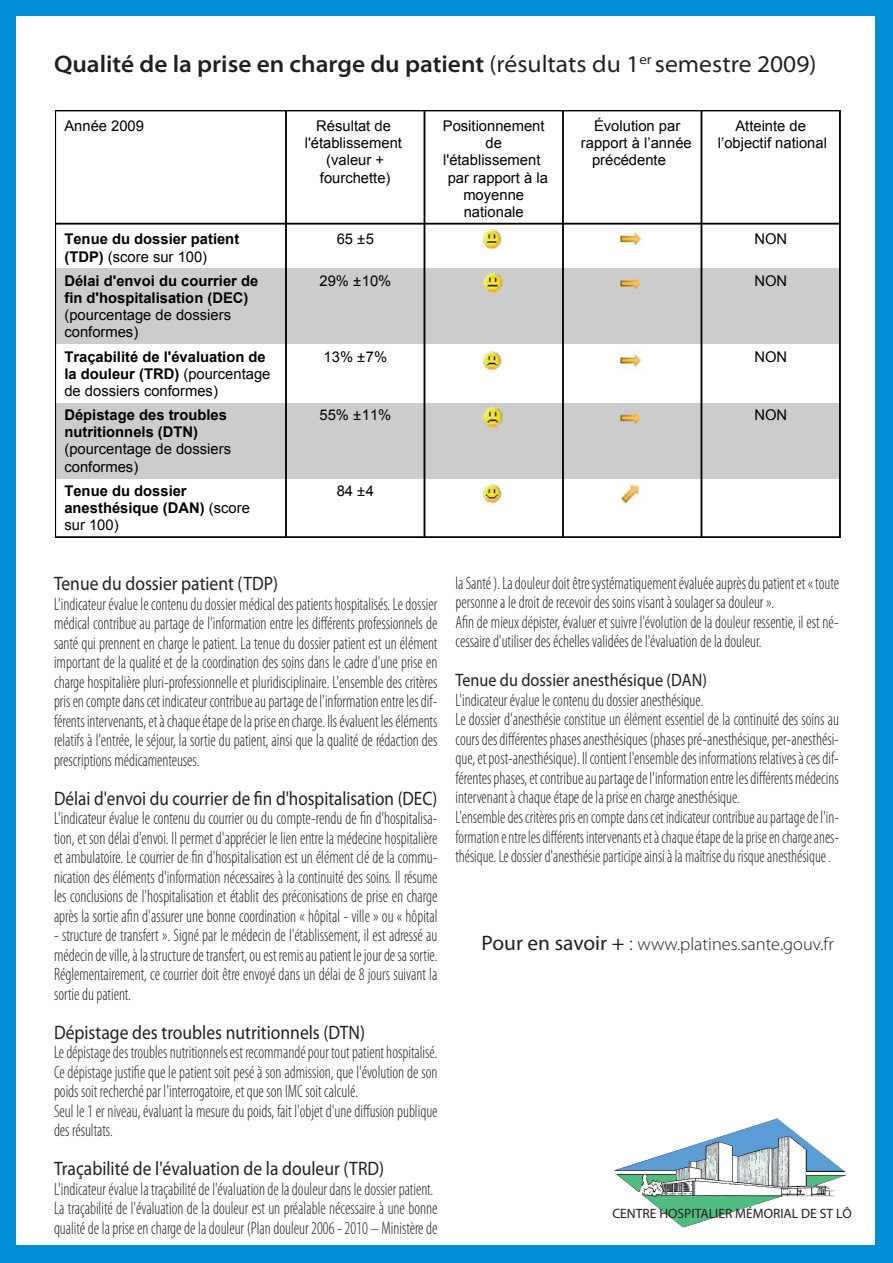
<style>
.page{position:relative;width:893px;height:1263px;background:#008fd5}
.page>*{position:absolute;margin:0;border:0;box-sizing:border-box;transform-origin:0 0}
.t1{font:600 semi-expanded 24px "Myriad Pro";color:#231f20}
.t2{font:19.5px "Myriad Pro";color:#231f20;scale:.9 1}
.t3{font:19.5px "Myriad Pro";color:#231f20;scale:.88 1}
.t4{font:300 condensed 18px/19.5px "Myriad Pro";color:#231f20;scale:.9 1}
.t5{font:300 18px "Myriad Pro";color:#231f20}
.t6{font:18px "Myriad Pro";color:#231f20;scale:.9 1}
.t7{font:14.7px/17.1px "Arial";color:#000}
.t8{font:700 14.7px/17.1px "Arial";color:#000}
.t9{font:13.5px "Myriad";color:#231f20}
.s1{font-weight:400}
.s2{font-weight:400;font-size:21px}
.s3{font-size:21px}
</style>
<div class="page">
<div style="left:16px;top:16px;width:859px;height:1229px;background:#fff"></div>
<img style="left:615px;top:1118px;width:231px;height:109px">
<div style="left:55px;top:269px;width:785px;height:75px;background:#ccc"></div>
<div style="left:55px;top:403px;width:785px;height:75px;background:#ccc"></div>
<img style="left:483px;top:230px;width:20px;height:20px">
<img style="left:483px;top:272px;width:22px;height:21px">
<img style="left:483px;top:352px;width:20px;height:20px">
<img style="left:483px;top:407px;width:20px;height:21px">
<img style="left:483px;top:484px;width:19px;height:20px">
<img style="left:619px;top:232px;width:22px;height:14px">
<img style="left:619px;top:277px;width:22px;height:13px">
<img style="left:619px;top:354px;width:22px;height:13px">
<img style="left:619px;top:411px;width:22px;height:14px">
<img style="left:621px;top:484px;width:19px;height:20px">
<hr style="left:55px;top:110px;width:1px;height:427px;background:#000">
<hr style="left:285px;top:110px;width:2px;height:427px;background:#000">
<hr style="left:424px;top:110px;width:1px;height:427px;background:#000">
<hr style="left:562px;top:110px;width:2px;height:427px;background:#000">
<hr style="left:700px;top:110px;width:2px;height:427px;background:#000">
<hr style="left:839px;top:110px;width:1px;height:427px;background:#000">
<hr style="left:55px;top:110px;width:785px;height:1px;background:#000">
<hr style="left:55px;top:223px;width:785px;height:2px;background:#000">
<hr style="left:55px;top:536px;width:785px;height:2px;background:#000">
<p class="t7" style="left:64px;top:51px;width:93px">(score sur 20)</p>
<h1 class="t1" style="left:54px;top:50px;width:764px">Qualité de la prise en charge du patient <span class="s1">(résultats du 1</span><sup>er</sup> <span class="s1">semestre 2009)</span></h1>
<p class="t7" style="left:64px;top:118px;width:81px">Année 2009</p>
<p class="t7" style="left:305px;top:118px;width:99px;text-align:center">Résultat de l'établissement (valeur + fourchette)</p>
<p class="t7" style="left:443px;top:118px;width:107px;text-align:center">Positionnement de l'établissement par rapport à la moyenne nationale</p>
<p class="t7" style="left:594px;top:118px;width:88px">Évolution par</p>
<p class="t7" style="left:581px;top:135px;width:112px">rapport à l’année</p>
<p class="t7" style="left:592px;top:152px;width:75px">précédente</p>
<p class="t7" style="left:718px;top:118px;width:111px;text-align:center">Atteinte de l’objectif national</p>
<p class="t8" style="left:64px;top:231px;width:176px">Tenue du dossier patient (TDP) <span class="s1">(score sur 100)</span></p>
<p class="t7" style="left:337px;top:231px;width:39px">65 ±5</p>
<p class="t7" style="left:754px;top:231px;width:34px">NON</p>
<p class="t8" style="left:64px;top:273px;width:195px">Délai d'envoi du courrier de fin d'hospitalisation (DEC)</p>
<p class="t7" style="left:64px;top:307px;width:168px">(pourcentage de dossiers conformes)</p>
<p class="t7" style="left:320px;top:272px;width:73px">29% ±10%</p>
<p class="t7" style="left:754px;top:272px;width:34px">NON</p>
<p class="t8" style="left:64px;top:348px;width:208px">Traçabilité de l'évaluation de la douleur (TRD) <span class="s1">(pourcentage de dossiers conformes)</span></p>
<p class="t7" style="left:324px;top:348px;width:65px">13% ±7%</p>
<p class="t7" style="left:754px;top:348px;width:34px">NON</p>
<p class="t8" style="left:64px;top:407px;width:164px">Dépistage des troubles nutritionnels (DTN)</p>
<p class="t7" style="left:64px;top:441px;width:168px">(pourcentage de dossiers conformes)</p>
<p class="t7" style="left:320px;top:407px;width:73px">55% ±11%</p>
<p class="t7" style="left:754px;top:407px;width:34px">NON</p>
<p class="t8" style="left:64px;top:483px;width:187px">Tenue du dossier anesthésique (DAN) <span class="s1">(score sur 100)</span></p>
<p class="t7" style="left:337px;top:482px;width:39px">84 ±4</p>
<p class="t2" style="left:54px;top:571px;width:251px">Tenue du dossier patient (TDP)</p>
<p class="t4" style="left:54px;top:594px;width:428px;text-align:justify">L'indicateur évalue le contenu du dossier médical des patients hospitalisés. Le dossier médical contribue au partage de l'information entre les différents professionnels de santé qui prennent en charge le patient. La tenue du dossier patient est un élément important de la qualité et de la coordination des soins dans le cadre d'une prise en charge hospitalière pluri-professionnelle et pluridisciplinaire. L'ensemble des critères pris en compte dans cet indicateur contribue au partage de l'information entre les dif&shy;férents intervenants, et à chaque étape de la prise en charge. Ils évaluent les éléments relatifs à l'entrée, le séjour, la sortie du patient, ainsi que la qualité de rédaction des prescriptions médicamenteuses.</p>
<p class="t3" style="left:54px;top:786px;width:437px">Délai d'envoi du courrier de fin d'hospitalisation (DEC)</p>
<p class="t4" style="left:54px;top:809px;width:428px;text-align:justify">L'indicateur évalue le contenu du courrier ou du compte-rendu de fin d'hospitalisa&shy;tion, et son délai d'envoi. Il permet d'apprécier le lien entre la médecine hospitalière et ambulatoire. Le courrier de fin d'hospitalisation est un élément clé de la commu&shy;nication des éléments d'information nécessaires à la continuité des soins. Il résume les conclusions de l'hospitalisation et établit des préconisations de prise en charge après la sortie afin d'assurer une bonne coordination « hôpital - ville » ou « hôpital</p>
<p class="t4" style="left:54px;top:926px;width:428px;text-align:justify">- structure de transfert ». Signé par le médecin de l'établissement, il est adressé au médecin de ville, à la structure de transfert, ou est remis au patient le jour de sa sortie.<br>Réglementairement, ce courrier doit être envoyé dans un délai de 8 jours suivant la sortie du patient.</p>
<p class="t2" style="left:54px;top:1020px;width:347px">Dépistage des troubles nutritionnels (DTN)</p>
<p class="t4" style="left:54px;top:1043px;width:428px">Le dépistage des troubles nutritionnels est recommandé pour tout patient hospitalisé.<br>Ce dépistage justifie que le patient soit pesé à son admission, que l'évolution de son poids soit recherché par l'interrogatoire, et que son IMC soit calculé.<br>Seul le 1 er niveau, évaluant la mesure du poids, fait l'objet d'une diffusion publique des résultats.</p>
<p class="t2" style="left:54px;top:1156px;width:368px">Traçabilité de l'évaluation de la douleur (TRD)</p>
<p class="t4" style="left:54px;top:1179px;width:428px">L'indicateur évalue la traçabilité de l'évaluation de la douleur dans le dossier patient.<br>La traçabilité de l'évaluation de la douleur est un préalable nécessaire à une bonne qualité de la prise en charge de la douleur (Plan douleur 2006 - 2010 – Ministère de</p>
<p class="t4" style="left:455px;top:574px;width:428px">la Santé ). La douleur doit être systématiquement évaluée auprès du patient et « toute personne a le droit de recevoir des soins visant à soulager sa douleur ».<br>Afin de mieux dépister, évaluer et suivre l'évolution de la douleur ressentie, il est né&shy;cessaire d'utiliser des échelles validées de l'évaluation de la douleur.</p>
<p class="t6" style="left:455px;top:669px;width:281px">Tenue du dossier anesthésique (DAN)</p>
<p class="t4" style="left:455px;top:691px;width:428px">L'indicateur évalue le contenu du dossier anesthésique.<br>Le dossier d'anesthésie constitue un élément essentiel de la continuité des soins au cours des différentes phases anesthésiques (phases pré-anesthésique, per-anesthési&shy;que, et post-anesthésique). Il contient l'ensemble des informations relatives à ces dif&shy;férentes phases, et contribue au partage de l'information entre les différents médecins intervenant à chaque étape de la prise en charge anesthésique.<br>L'ensemble des critères pris en compte dans cet indicateur contribue au partage de l'in&shy;formation e ntre les différents intervenants et à chaque étape de la prise en charge anes&shy;thésique. Le dossier d'anesthésie participe ainsi à la maîtrise du risque anesthésique .</p>
<p class="t8" style="left:41px;top:584px;width:228px">Certification des établissements</p>
<p class="t7" style="left:41px;top:608px;width:151px">Version de certification</p>
<p class="t7" style="left:646px;top:608px;width:66px">V2/V2007</p>
<p class="t7" style="left:41px;top:632px;width:132px">Date de certification</p>
<p class="t7" style="left:641px;top:632px;width:75px">22/04/2008</p>
<p class="t7" style="left:41px;top:653px;width:126px;line-height:24.5px">Niveau de décision<br>Suivi</p>
<p class="t7" style="left:650px;top:681px;width:51px">Réalisé</p>
<p class="t7" style="left:32px;top:719px;width:635px">* : réserve(s) levée(s) (version 1) ou certification (version 2)<br>** : réserve(s) levée(s) avec recommandation(s) (version 1) ou certification avec suivi (version 2)</p>
<p class="t5" style="left:482px;top:934px;width:354px"><span class="s2">Pour en savoir +</span> <span class="s3">:</span> www.platines.sante.gouv.fr</p>
<p class="t9" style="left:612px;top:1206px;width:241px">CENTRE HOSPITALIER MÉMORIAL DE ST LÔ</p>
</div>
